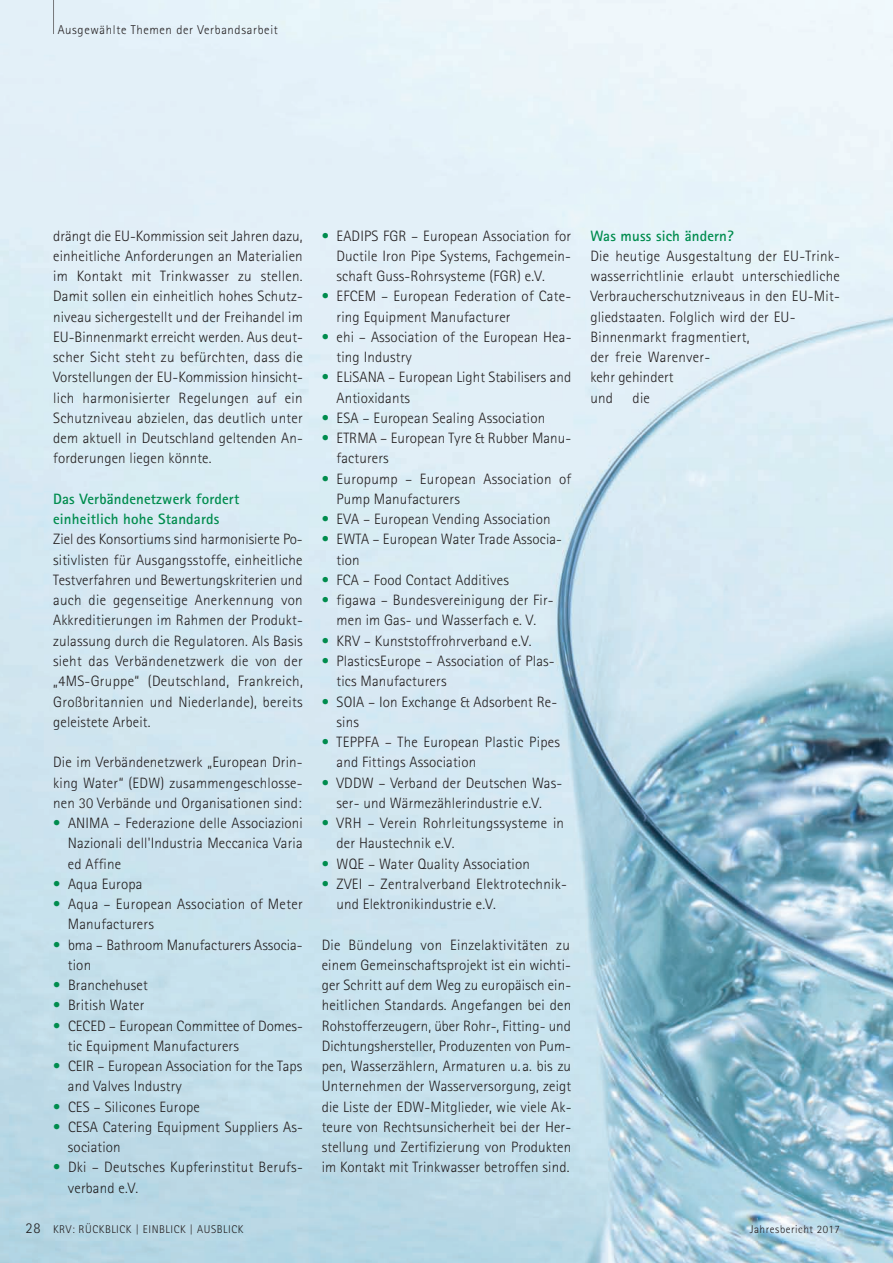
<style>
.page{position:relative;width:893px;height:1263px;background:#fff}
.page>*{position:absolute;margin:0;border:0;box-sizing:border-box;transform-origin:0 0}
.t1{font:300 15px/20.2px "Rotis Sans Serif";letter-spacing:.01em;color:#231f20}
.t2{font:700 15px/20.2px "Rotis Sans Serif";letter-spacing:.01em;color:#008c4e}
.t3{font:300 12.75px "Rotis Sans Serif";letter-spacing:.05em;color:#231f20}
.t4{font:300 11.25px "Rotis Sans Serif";letter-spacing:.05em;color:#231f20}
.s1{color:#008c4e}
.s2{font-size:15px}
</style>
<div class="page">
<img style="left:0;top:0;width:893px;height:1263px">
<hr style="left:53px;top:0;width:1px;height:34px;background:#76787b">
<p class="t3" style="left:58px;top:25px;width:222px">Ausgewählte Themen der Verbandsarbeit</p>
<p class="t1" style="left:53px;top:227px;width:251px;text-align:justify">drängt die EU-Kommission seit Jahren dazu, einheitliche Anforderungen an Materialien im Kontakt mit Trinkwasser zu stellen.<br>Damit sollen ein einheitlich hohes Schutz&shy;niveau sichergestellt und der Freihandel im EU-Binnenmarkt erreicht werden. Aus deut&shy;scher Sicht steht zu befürchten, dass die Vorstellungen der EU-Kommission hinsicht&shy;lich harmonisierter Regelungen auf ein Schutzniveau abzielen, das deutlich unter dem aktuell in Deutschland geltenden An&shy;forderungen liegen könnte.</p>
<p class="t2" style="left:53px;top:490px;width:188px">Das Verbändenetzwerk fordert einheitlich hohe Standards</p>
<p class="t1" style="left:53px;top:531px;width:251px;text-align:justify">Ziel des Konsortiums sind harmonisierte Po&shy;sitivlisten für Ausgangsstoffe, einheitliche Testverfahren und Bewertungskriterien und auch die gegenseitige Anerkennung von Akkreditierungen im Rahmen der Produkt&shy;zulassung durch die Regulatoren. Als Basis sieht das Verbändenetzwerk die von der „4MS-Gruppe“ (Deutschland, Frankreich, Großbritannien und Niederlande), bereits geleistete Arbeit.</p>
<p class="t1" style="left:53px;top:753px;width:251px;text-align:justify">Die im Verbändenetzwerk „European Drin&shy;king Water“ (EDW) zusammengeschlosse&shy;nen 30 Verbände und Organisationen sind:</p>
<p class="t1" style="left:68px;top:814px;width:236px;text-align:justify;text-indent:-15px"><span class="s1">•</span> ANIMA – Federazione delle Associazioni Nazionali dell'Industria Meccanica Varia ed Affine</p>
<p class="t1" style="left:53px;top:875px;width:91px"><span class="s1">•</span> Aqua Europa</p>
<p class="t1" style="left:68px;top:895px;width:236px;text-indent:-15px"><span class="s1">•</span> Aqua – European Association of Meter<br>Manufacturers</p>
<p class="t1" style="left:68px;top:936px;width:236px;text-indent:-15px"><span class="s1">•</span> bma – Bathroom Manufacturers Associa&shy;tion</p>
<p class="t1" style="left:53px;top:976px;width:96px"><span class="s1">•</span> Branchehuset</p>
<p class="t1" style="left:53px;top:996px;width:93px"><span class="s1">•</span> British Water</p>
<p class="t1" style="left:68px;top:1017px;width:237px;text-indent:-15px"><span class="s1">•</span> CECED – European Committee of Domes&shy;tic Equipment Manufacturers</p>
<p class="t1" style="left:68px;top:1057px;width:236px;text-indent:-15px"><span class="s1">•</span> CEIR – European Association for the Taps and Valves Industry</p>
<p class="t1" style="left:53px;top:1098px;width:148px"><span class="s1">•</span> CES – Silicones Europe</p>
<p class="t1" style="left:68px;top:1118px;width:237px;text-indent:-15px"><span class="s1">•</span> CESA Catering Equipment Suppliers As&shy;sociation</p>
<p class="t1" style="left:68px;top:1158px;width:236px;text-indent:-15px"><span class="s1">•</span> Dki – Deutsches Kupferinstitut Berufs&shy;verband e.V.</p>
<p class="t4" style="left:26px;top:1225px;width:219px"><span class="s2">28</span> KRV: RÜCKBLICK | EINBLICK | AUSBLICK</p>
<p class="t1" style="left:337px;top:227px;width:236px;text-align:justify;text-indent:-15px"><span class="s1">•</span> EADIPS FGR – European Association for Ductile Iron Pipe Systems, Fachgemein&shy;schaft Guss-Rohrsysteme (FGR) e.V.</p>
<p class="t1" style="left:337px;top:288px;width:236px;text-indent:-15px"><span class="s1">•</span> EFCEM – European Federation of Cate&shy;ring Equipment Manufacturer</p>
<p class="t1" style="left:337px;top:328px;width:236px;text-indent:-15px"><span class="s1">•</span> ehi – Association of the European Hea&shy;ting Industry</p>
<p class="t1" style="left:337px;top:369px;width:236px;text-indent:-15px"><span class="s1">•</span> ELiSANA – European Light Stabilisers and<br>Antioxidants</p>
<p class="t1" style="left:322px;top:409px;width:225px"><span class="s1">•</span> ESA – European Sealing Association</p>
<p class="t1" style="left:337px;top:429px;width:236px;text-indent:-15px"><span class="s1">•</span> ETRMA – European Tyre &amp; Rubber Manu&shy;facturers</p>
<p class="t1" style="left:337px;top:470px;width:236px;text-indent:-15px"><span class="s1">•</span> Europump – European Association of<br>Pump Manufacturers</p>
<p class="t1" style="left:322px;top:510px;width:230px"><span class="s1">•</span> EVA – European Vending Association</p>
<p class="t1" style="left:337px;top:531px;width:227px;text-indent:-15px"><span class="s1">•</span> EWTA – European Water Trade Associa&shy;tion</p>
<p class="t1" style="left:322px;top:571px;width:189px"><span class="s1">•</span> FCA – Food Contact Additives</p>
<p class="t1" style="left:322px;top:591px;width:233px;text-align:center"><span class="s1">•</span> figawa – Bundesvereinigung der Fir&shy;men im Gas- und Wasserfach e. V.</p>
<p class="t1" style="left:322px;top:632px;width:211px"><span class="s1">•</span> KRV – Kunststoffrohrverband e.V.</p>
<p class="t1" style="left:337px;top:652px;width:220px;text-indent:-15px"><span class="s1">•</span> PlasticsEurope – Association of Plas&shy;tics Manufacturers</p>
<p class="t1" style="left:337px;top:693px;width:222px;text-indent:-15px"><span class="s1">•</span> SOIA – Ion Exchange &amp; Adsorbent Re&shy;sins</p>
<p class="t1" style="left:337px;top:733px;width:225px;text-indent:-15px"><span class="s1">•</span> TEPPFA – The European Plastic Pipes and Fittings Association</p>
<p class="t1" style="left:322px;top:774px;width:242px;text-align:center"><span class="s1">•</span> VDDW – Verband der Deutschen Was&shy;ser- und Wärmezählerindustrie e.V.</p>
<p class="t1" style="left:337px;top:814px;width:229px;text-indent:-15px"><span class="s1">•</span> VRH – Verein Rohrleitungssysteme in der Haustechnik e.V.</p>
<p class="t1" style="left:322px;top:855px;width:210px"><span class="s1">•</span> WQE – Water Quality Association</p>
<p class="t1" style="left:337px;top:875px;width:232px;text-indent:-15px"><span class="s1">•</span> ZVEI – Zentralverband Elektrotechnik&shy;und Elektronikindustrie e.V.</p>
<p class="t1" style="left:322px;top:936px;width:251px;text-align:justify">Die Bündelung von Einzelaktivitäten zu einem Gemeinschaftsprojekt ist ein wichti&shy;ger Schritt auf dem Weg zu europäisch ein&shy;heitlichen Standards. Angefangen bei den Rohstofferzeugern, über Rohr-, Fitting- und Dichtungshersteller, Produzenten von Pum&shy;pen, Wasserzählern, Armaturen u.a. bis zu Unternehmen der Wasserversorgung, zeigt die Liste der EDW-Mitglieder, wie viele Ak&shy;teure von Rechtsunsicherheit bei der Her&shy;stellung und Zertifizierung von Produkten im Kontakt mit Trinkwasser betroffen sind.</p>
<p class="t2" style="left:590px;top:227px;width:145px">Was muss sich ändern?</p>
<p class="t1" style="left:590px;top:247px;width:251px">Die heutige Ausgestaltung der EU-Trink&shy;wasserrichtlinie erlaubt unterschiedliche<br>Verbraucherschutzniveaus in den EU-Mit&shy;gliedstaaten. Folglich wird der EU-<br>Binnenmarkt fragmentiert,<br>der freie Warenver-<br>kehr gehindert<br>und</p>
<p class="t1" style="left:632px;top:389px;width:19px">die</p>
<p class="t4" style="left:750px;top:1225px;width:92px">Jahresbericht 2017</p>
</div>
